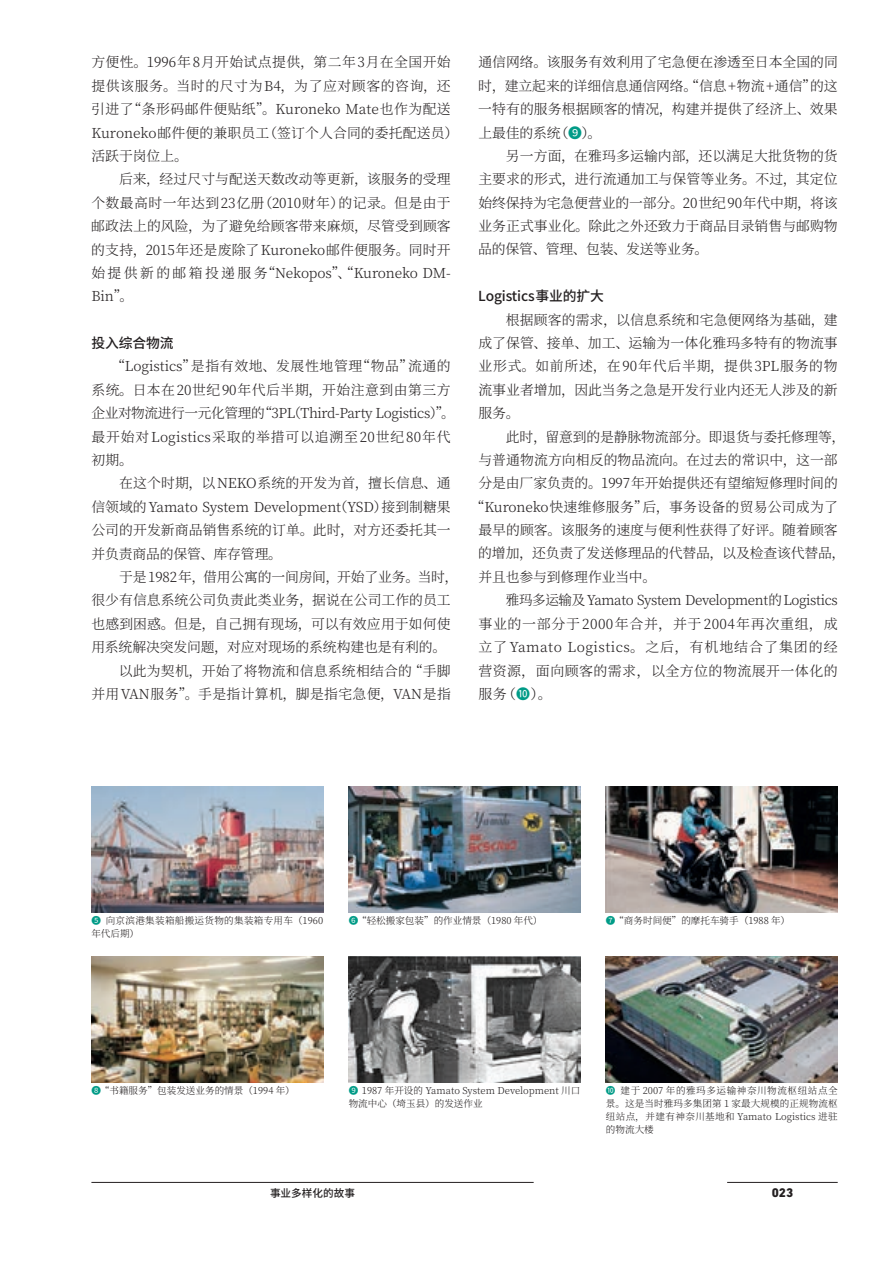
<style>
.page{position:relative;width:893px;height:1263px;background:#fff}
.page>*{position:absolute;margin:0;border:0;box-sizing:border-box;transform-origin:0 0}
.本文{font:300 13.8px/23.4px "Source Han Serif SC";letter-spacing:.005em;color:#231f20;text-align:justify}
.本文-2{font:300 13.8px/23.4px "Source Han Serif SC";letter-spacing:.03em;color:#231f20}
.小見出し{font:500 13.8px "Source Han Sans CN";letter-spacing:-.01em;color:#231f20}
.t1{font:800 12.75px "DIN Next LT Pro";color:#231f20}
.t2{font:500 10.65px "Source Han Sans CN";color:#231f20}
.cap{font:300 9.6px/12.8px "Source Han Serif SC";color:#231f20}
.cap-2{font:300 9.6px/12.8px "Source Han Serif SC";letter-spacing:.03em;color:#231f20}
.s1{font-family:"Source Han Sans CN";font-weight:400;color:#009b87}
</style>
<div class="page">
<img style="left:91px;top:787px;width:232px;height:125px">
<img style="left:91px;top:957px;width:232px;height:126px">
<img style="left:349px;top:787px;width:231px;height:125px">
<img style="left:349px;top:957px;width:231px;height:126px">
<img style="left:606px;top:787px;width:232px;height:125px">
<img style="left:606px;top:957px;width:232px;height:126px">
<hr style="left:727px;top:1182px;width:111px;height:1px;background:#231f20">
<hr style="left:91px;top:1182px;width:443px;height:1px;background:#231f20">
<p class="本文-2" style="left:91px;top:51px;width:368px">方便性。1996年8月开始试点提供，第二年3月在全国开始提供该服务。当时的尺寸为B4，为了应对顾客的咨询，还引进了“条形码邮件便贴纸”。Kuroneko Mate也作为配送<br>Kuroneko邮件便的兼职员工（签订个人合同的委托配送员）活跃于岗位上。</p>
<p class="本文" style="left:91px;top:168px;width:361px;text-indent:28px">后来，经过尺寸与配送天数改动等更新，该服务的受理个数最高时一年达到23亿册（2010财年）的记录。但是由于邮政法上的风险，为了避免给顾客带来麻烦，尽管受到顾客的支持，2015年还是废除了Kuroneko邮件便服务。同时开始提供新的邮箱投递服务“Nekopos”、“Kuroneko DM-Bin”。</p>
<p class="小見出し" style="left:91px;top:335px;width:84px">投入综合物流</p>
<p class="本文-2" style="left:91px;top:355px;width:365px;text-indent:20px">“Logistics”是指有效地、发展性地管理“物品”流通的系统。日本在20世纪90年代后半期，开始注意到由第三方企业对物流进行一元化管理的“3PL（Third-Party Logistics）”。最开始对Logistics采取的举措可以追溯至20世纪80年代初期。</p>
<p class="本文" style="left:91px;top:472px;width:361px;text-indent:28px">在这个时期，以NEKO系统的开发为首，擅长信息、通信领域的Yamato System Development（YSD）接到制糖果公司的开发新商品销售系统的订单。此时，对方还委托其一并负责商品的保管、库存管理。</p>
<p class="本文" style="left:91px;top:565px;width:369px;text-align:left;text-indent:28px">于是1982年，借用公寓的一间房间，开始了业务。当时，很少有信息系统公司负责此类业务，据说在公司工作的员工也感到困惑。但是，自己拥有现场，可以有效应用于如何使用系统解决突发问题，对应对现场的系统构建也是有利的。</p>
<p class="本文" style="left:91px;top:659px;width:361px;text-align:right">以此为契机，开始了将物流和信息系统相结合的 “手脚<br>并用VAN服务”。手是指计算机，脚是指宅急便，VAN是指</p>
<p class="本文" style="left:478px;top:51px;width:361px">通信网络。该服务有效利用了宅急便在渗透至日本全国的同时，建立起来的详细信息通信网络。“信息+物流+通信”的这一特有的服务根据顾客的情况，构建并提供了经济上、效果上最佳的系统（<span class="s1">❾</span>）。</p>
<p class="本文" style="left:478px;top:144px;width:361px;text-indent:28px">另一方面，在雅玛多运输内部，还以满足大批货物的货主要求的形式，进行流通加工与保管等业务。不过，其定位始终保持为宅急便营业的一部分。20世纪90年代中期，将该业务正式事业化。除此之外还致力于商品目录销售与邮购物品的保管、管理、包装、发送等业务。</p>
<p class="小見出し" style="left:478px;top:288px;width:127px">Logistics事业的扩大</p>
<p class="本文" style="left:478px;top:308px;width:361px;text-indent:28px">根据顾客的需求，以信息系统和宅急便网络为基础，建成了保管、接单、加工、运输为一体化雅玛多特有的物流事业形式。如前所述，在90年代后半期，提供3PL服务的物流事业者增加，因此当务之急是开发行业内还无人涉及的新服务。</p>
<p class="本文" style="left:506px;top:425px;width:341px">此时，留意到的是静脉物流部分。即退货与委托修理等，</p>
<p class="本文" style="left:478px;top:448px;width:361px">与普通物流方向相反的物品流向。在过去的常识中，这一部</p>
<p class="本文" style="left:478px;top:472px;width:361px">分是由厂家负责的。1997年开始提供还有望缩短修理时间的</p>
<p class="本文" style="left:471px;top:495px;width:368px">“Kuroneko快速维修服务”后，事务设备的贸易公司成为了</p>
<p class="本文" style="left:478px;top:519px;width:361px">最早的顾客。该服务的速度与便利性获得了好评。随着顾客</p>
<p class="本文" style="left:478px;top:542px;width:369px">的增加，还负责了发送修理品的代替品，以及检查该代替品，</p>
<p class="本文" style="left:478px;top:565px;width:179px">并且也参与到修理作业当中。</p>
<p class="本文" style="left:478px;top:589px;width:361px;text-indent:28px">雅玛多运输及Yamato System Development的Logistics事业的一部分于2000年合并，并于2004年再次重组，成立了 Yamato Logistics。之后，有机地结合了集团的经营资源，面向顾客的需求，以全方位的物流展开一体化的服务（<span class="s1">❿</span>）。</p>
<p class="cap-2" style="left:91px;top:914px;width:233px"><span class="s1">❺</span> 向京滨港集装箱船搬运货物的集装箱专用车（1960年代后期）</p>
<p class="cap" style="left:349px;top:914px;width:195px"><span class="s1">❻</span> “轻松搬家包装”的作业情景（1980 年代）</p>
<p class="cap" style="left:606px;top:914px;width:186px"><span class="s1">❼</span> “商务时间便”的摩托车骑手（1988 年）</p>
<p class="cap" style="left:91px;top:1085px;width:205px"><span class="s1">❽</span> “书籍服务”包装发送业务的情景（1994 年）</p>
<p class="cap" style="left:349px;top:1085px;width:233px"><span class="s1">❾</span> 1987 年开设的 Yamato System Development 川口物流中心（埼玉县）的发送作业</p>
<p class="cap" style="left:606px;top:1085px;width:233px;text-align:justify"><span class="s1">❿</span> 建于 2007 年的雅玛多运输神奈川物流枢纽站点全景。这是当时雅玛多集团第 1 家最大规模的正规物流枢纽站点，并建有神奈川基地和 Yamato Logistics 进驻的物流大楼</p>
<p class="t2" style="left:270px;top:1187px;width:87px">事业多样化的故事</p>
<p class="t1" style="left:772px;top:1185px;width:23px">023</p>
</div>
